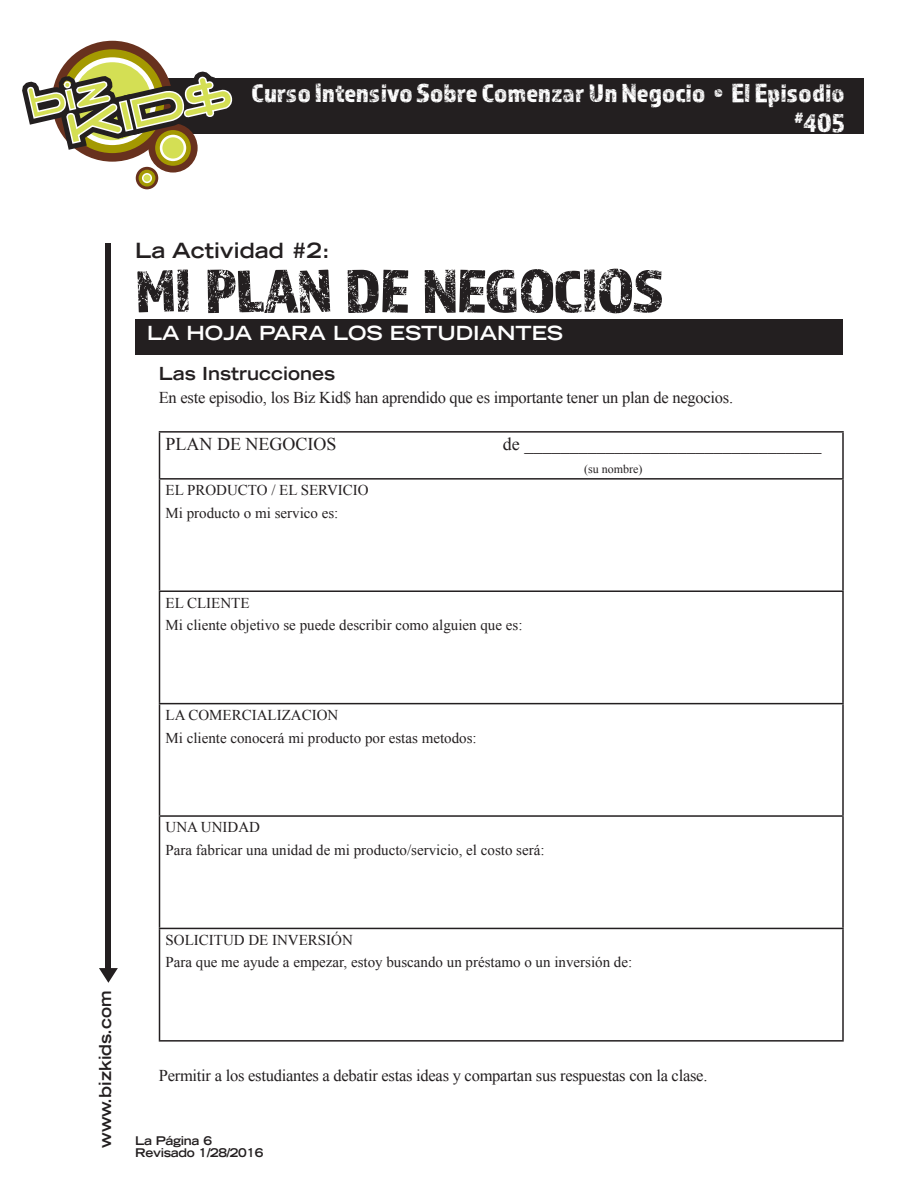
<style>
.page{position:relative;width:918px;height:1188px;background:#fff}
.page>*{position:absolute;margin:0;border:0;box-sizing:border-box;transform-origin:0 0}
.t1{font:63px "Almaq Rough";letter-spacing:-.025em;color:#231f20}
.t2{font:27px/30px "Almaq Rough";color:#fff;text-align:right}
.t3{font:700 expanded 21px "Trade Gothic LT Std";color:#231f20}
.t4{font:700 expanded 19.5px "Trade Gothic LT Std";color:#fff}
.t5{font:18px "Times New Roman";color:#231f20}
.t6{font:700 expanded 18px "Trade Gothic LT Std";color:#231f20}
.t7{font:16.5px "Times New Roman";letter-spacing:-.015em;color:#231f20}
.t8{font:700 expanded 16.5px "Trade Gothic LT Std";color:#231f20}
.t9{font:15px "Times New Roman";color:#231f20}
.t10{font:700 expanded 12px/12px "Trade Gothic LT Std";letter-spacing:-.025em;color:#231f20}
.t11{font:12px "Times New Roman";color:#231f20}
</style>
<div class="page">
<div style="left:99px;top:78px;width:765px;height:55px;background:#231f20"></div>
<div style="left:106px;top:243px;width:5px;height:730px;background:#231f20"></div>
<svg style="left:99px;top:968px;width:19px;height:15px"></svg>
<svg style="left:22px;top:40px;width:215px;height:150px"></svg>
<hr style="left:159px;top:431px;width:685px;height:2px;background:#231f20">
<hr style="left:159px;top:433px;width:1px;height:45px;background:#231f20">
<hr style="left:842px;top:433px;width:2px;height:45px;background:#231f20">
<hr style="left:159px;top:478px;width:685px;height:2px;background:#231f20">
<hr style="left:159px;top:480px;width:1px;height:110px;background:#231f20">
<hr style="left:842px;top:480px;width:2px;height:110px;background:#231f20">
<hr style="left:159px;top:590px;width:685px;height:2px;background:#231f20">
<hr style="left:159px;top:592px;width:1px;height:111px;background:#231f20">
<hr style="left:842px;top:592px;width:2px;height:111px;background:#231f20">
<hr style="left:159px;top:703px;width:685px;height:1px;background:#231f20">
<hr style="left:159px;top:704px;width:1px;height:111px;background:#231f20">
<hr style="left:842px;top:704px;width:2px;height:111px;background:#231f20">
<hr style="left:159px;top:815px;width:685px;height:2px;background:#231f20">
<hr style="left:159px;top:817px;width:1px;height:111px;background:#231f20">
<hr style="left:842px;top:817px;width:2px;height:111px;background:#231f20">
<hr style="left:159px;top:928px;width:685px;height:1px;background:#231f20">
<hr style="left:159px;top:929px;width:1px;height:111px;background:#231f20">
<hr style="left:842px;top:929px;width:2px;height:111px;background:#231f20">
<hr style="left:159px;top:1040px;width:685px;height:2px;background:#231f20">
<div style="left:136px;top:320px;width:707px;height:35px;background:#231f20"></div>
<h2 class="t2" style="left:252px;top:78px;width:595px">Curso Intensivo Sobre Comenzar Un Negocio • El Episodio <sup>#</sup>405</h2>
<p class="t3" style="left:135px;top:237px;width:196px">La Actividad #2:</p>
<p class="t1" style="left:135px;top:253px;width:531px">MI PLAN DE NEGOCIOS</p>
<p class="t4" style="left:147px;top:321px;width:418px">LA HOJA PARA LOS ESTUDIANTES</p>
<p class="t6" style="left:159px;top:362px;width:178px">Las Instrucciones</p>
<p class="t7" style="left:159px;top:386px;width:576px">En este episodio, los Biz Kid$ han aprendido que es importante tener un plan de negocios.</p>
<p class="t5" style="left:166px;top:432px;width:172px">PLAN DE NEGOCIOS</p>
<p class="t5" style="left:503px;top:432px;width:320px">de _________________________________</p>
<p class="t11" style="left:584px;top:461px;width:60px">(su nombre)</p>
<p class="t9" style="left:166px;top:480px;width:205px">EL PRODUCTO / EL SERVICIO</p>
<p class="t9" style="left:166px;top:503px;width:174px">Mi producto o mi servico es:</p>
<p class="t9" style="left:166px;top:593px;width:86px">EL CLIENTE</p>
<p class="t9" style="left:166px;top:615px;width:359px">Mi cliente objetivo se puede describir como alguien que es:</p>
<p class="t9" style="left:166px;top:705px;width:174px">LA COMERCIALIZACION</p>
<p class="t9" style="left:166px;top:727px;width:313px">Mi cliente conocerá mi producto por estas metodos:</p>
<p class="t9" style="left:166px;top:817px;width:96px">UNA UNIDAD</p>
<p class="t9" style="left:166px;top:840px;width:381px">Para fabricar una unidad de mi producto/servicio, el costo será:</p>
<p class="t8" style="left:95px;top:1148px;width:159px;rotate:-90deg">www.bizkids.com</p>
<p class="t9" style="left:166px;top:930px;width:189px">SOLICITUD DE INVERSIÓN</p>
<p class="t9" style="left:166px;top:952px;width:468px">Para que me ayude a empezar, estoy buscando un préstamo o un inversión de:</p>
<p class="t7" style="left:159px;top:1064px;width:550px">Permitir a los estudiantes a debatir estas ideas y compartan sus respuestas con la clase.</p>
<p class="t10" style="left:135px;top:1135px;width:130px">La Página 6<br>Revisado 1/28/2016</p>
</div>
